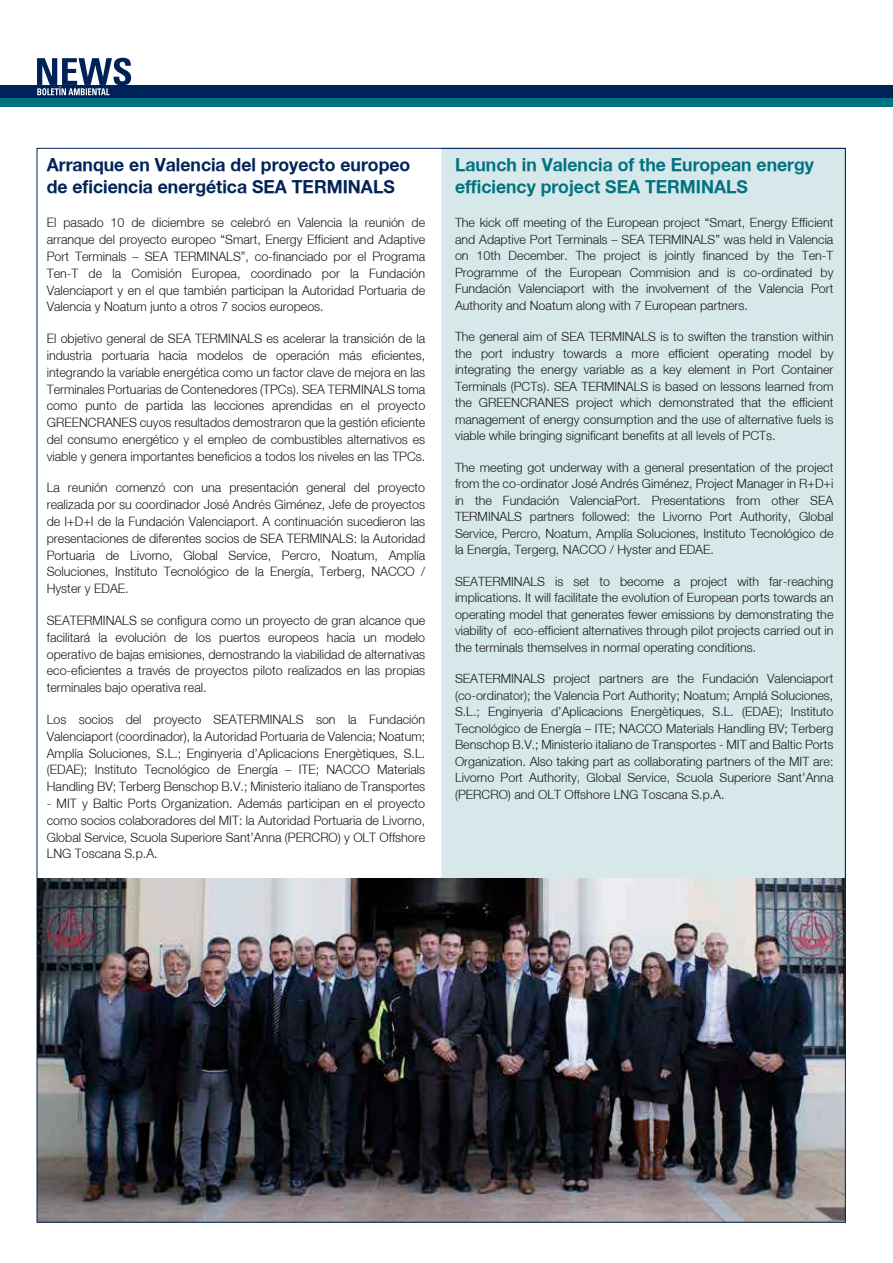
<style>
.page{position:relative;width:893px;height:1263px;background:#fff}
.page>*{position:absolute;margin:0;border:0;box-sizing:border-box;transform-origin:0 0}
.t1{font:700 18px/21.6px "Helvetica Neue";color:#002357}
.t2{font:700 18px/21.6px "Helvetica Neue";color:#007381}
.t3{font:300 12.9px/16.8px "Helvetica Neue LT";color:#1a171c;text-align:justify;scale:.96 1}
.t4{font:300 12.75px/16.5px "Helvetica Neue LT";color:#1a171c;text-align:justify}
</style>
<div class="page">
<div style="left:0;top:85px;width:893px;height:13px;background:#002357"></div>
<div style="left:0;top:98px;width:893px;height:8px;background:#007381"></div>
<svg style="left:37px;top:58px;width:94px;height:37px"></svg>
<div style="left:441px;top:150px;width:403px;height:728px;background:#d7e8ea"></div>
<img style="left:39px;top:878px;width:805px;height:342px">
<h1 class="t1" style="left:47px;top:154px;width:365px">Arranque en Valencia del proyecto europeo de eficiencia energética SEA TERMINALS</h1>
<p class="t3" style="left:47px;top:214px;width:396px">El pasado 10 de diciembre se celebró en Valencia la reunión de arranque del proyecto europeo “Smart, Energy Efficient and Adaptive Port Terminals – SEA TERMINALS”, co-financiado por el Programa Ten-T de la Comisión Europea, coordinado por la Fundación Valenciaport y en el que también participan la Autoridad Portuaria de Valencia y Noatum junto a otros 7 socios europeos.</p>
<p class="t3" style="left:47px;top:330px;width:396px">El objetivo general de SEA TERMINALS es acelerar la transición de la industria portuaria hacia modelos de operación más eficientes, integrando la variable energética como un factor clave de mejora en las Terminales Portuarias de Contenedores (TPCs). SEA TERMINALS toma como punto de partida las lecciones aprendidas en el proyecto GREENCRANES cuyos resultados demostraron que la gestión eficiente del consumo energético y el empleo de combustibles alternativos es viable y genera importantes beneficios a todos los niveles en las TPCs.</p>
<p class="t3" style="left:47px;top:479px;width:396px">La reunión comenzó con una presentación general del proyecto realizada por su coordinador José Andrés Giménez, Jefe de proyectos de I+D+I de la Fundación Valenciaport. A continuación sucedieron las presentaciones de diferentes socios de SEA TERMINALS: la Autoridad Portuaria de Livorno, Global Service, Percro, Noatum, Amplía Soluciones, Instituto Tecnológico de la Energía, Terberg, NACCO / Hyster y EDAE.</p>
<p class="t3" style="left:47px;top:612px;width:396px">SEATERMINALS se configura como un proyecto de gran alcance que facilitará la evolución de los puertos europeos hacia un modelo operativo de bajas emisiones, demostrando la viabilidad de alternativas eco-eficientes a través de proyectos piloto realizados en las propias terminales bajo operativa real.</p>
<p class="t3" style="left:47px;top:711px;width:396px">Los socios del proyecto SEATERMINALS son la Fundación Valenciaport (coordinador), la Autoridad Portuaria de Valencia; Noatum; Amplía Soluciones, S.L.; Enginyeria d’Aplicacions Energètiques, S.L. (EDAE); Instituto Tecnológico de Energía – ITE; NACCO Materials Handling BV; Terberg Benschop B.V.; Ministerio italiano de Transportes</p>
<p class="t3" style="left:47px;top:795px;width:396px">- MIT y Baltic Ports Organization. Además participan en el proyecto como socios colaboradores del MIT: la Autoridad Portuaria de Livorno, Global Service, Scuola Superiore Sant’Anna (PERCRO) y OLT Offshore LNG Toscana S.p.A.</p>
<h1 class="t2" style="left:455px;top:154px;width:360px">Launch in Valencia of the European energy efficiency project SEA TERMINALS</h1>
<p class="t4" style="left:455px;top:214px;width:380px">The kick off meeting of the European project “Smart, Energy Efficient and Adaptive Port Terminals – SEA TERMINALS” was held in Valencia on 10th December. The project is jointly financed by the Ten-T Programme of the European Commision and is co-ordinated by Fundación Valenciaport with the involvement of the Valencia Port Authority and Noatum along with 7 European partners.</p>
<p class="t4" style="left:455px;top:328px;width:380px">The general aim of SEA TERMINALS is to swiften the transtion within the port industry towards a more efficient operating model by integrating the energy variable as a key element in Port Container Terminals (PCTs). SEA TERMINALS is based on lessons learned from the GREENCRANES project which demonstrated that the efficient management of energy consumption and the use of alternative fuels is viable while bringing significant benefits at all levels of PCTs.</p>
<p class="t4" style="left:455px;top:459px;width:380px">The meeting got underway with a general presentation of the project from the co-ordinator José Andrés Giménez, Project Manager in R+D+i in the Fundación ValenciaPort. Presentations from other SEA TERMINALS partners followed: the Livorno Port Authority, Global Service, Percro, Noatum, Amplía Soluciones, Instituto Tecnológico de la Energía, Tergerg, NACCO / Hyster and EDAE.</p>
<p class="t4" style="left:455px;top:573px;width:380px">SEATERMINALS is set to become a project with far-reaching implications. It will facilitate the evolution of European ports towards an operating model that generates fewer emissions by demonstrating the viability of eco-efficient alternatives through pilot projects carried out in the terminals themselves in normal operating conditions.</p>
<p class="t4" style="left:455px;top:670px;width:380px">SEATERMINALS project partners are the Fundación Valenciaport (co-ordinator); the Valencia Port Authority; Noatum; Amplá Soluciones, S.L.; Enginyeria d’Aplicacions Energètiques, S.L. (EDAE); Instituto Tecnológico de Energía – ITE; NACCO Materials Handling BV; Terberg Benschop B.V.; Ministerio italiano de Transportes - MIT and Baltic Ports Organization. Also taking part as collaborating partners of the MIT are:<br>Livorno Port Authority, Global Service, Scuola Superiore Sant’Anna (PERCRO) and OLT Offshore LNG Toscana S.p.A.</p>
</div>
